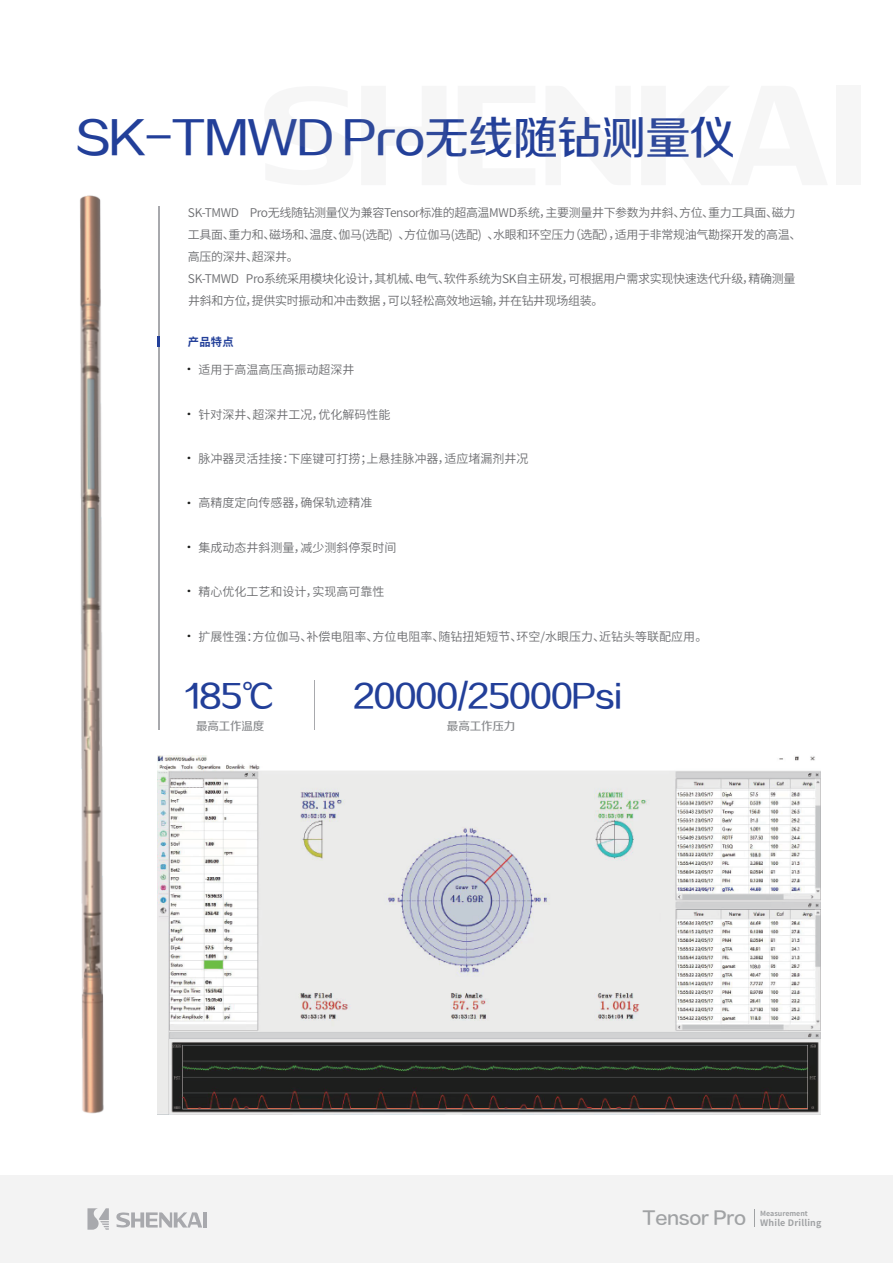
<style>
.page{position:relative;width:893px;height:1263px;background:#fff}
.page>*{position:absolute;margin:0;border:0;box-sizing:border-box;transform-origin:0 0}
.t1{font:45.15px "FZZZHUNHJW GB1 0";letter-spacing:-.02em;color:#223f99}
.t2{font:32.1px "FZZZHUNHJW GB1 0";letter-spacing:-.02em;color:#223f99}
.t3{font:12px/22.2px "Source Han Sans CN";letter-spacing:-.03em;color:#6c6d70}
.t4{font:12px "Source Han Sans CN";color:#6c6d70}
.t5{font:11.55px "FZZZHUNHJW GB1 0";letter-spacing:-.02em;color:#888a8d}
.t6{font:700 11.25px "Source Han Sans CN";color:#223f99}
.t7{font:700 8.85px "Source Han Sans CN";letter-spacing:.02em;color:#a0a2a4}
.t8{font:700 7.05px "Source Han Sans CN";color:#a0a2a4}
.s1{font-family:"FZDBSJW GB1 0";font-size:11.25px;color:#1d1e1d}
</style>
<div class="page">
<div style="left:0;top:1176px;width:893px;height:87px;background:#f3f3f3"></div>
<svg style="left:87px;top:1208px;width:22px;height:22px"></svg>
<hr style="left:203px;top:1212px;width:4px;height:15px;background:#a8a9ad">
<svg style="left:116px;top:1212px;width:86px;height:15px"></svg>
<div style="left:836px;top:86px;width:25px;height:99px;background:#f6f6f6"></div>
<img style="left:508px;top:756px;width:312px;height:359px">
<img style="left:80px;top:195px;width:428px;height:920px">
<h1 class="t1" style="left:77px;top:112px;width:660px">SK-TMWD Pro无线随钻测量仪</h1>
<p class="t3" style="left:188px;top:201px;width:615px">SK-TMWD Pro无线随钻测量仪为兼容Tensor标准的超高温MWD系统，主要测量井下参数为井斜、方位、重力工具面、磁力工具面、重力和、磁场和、温度、伽马(选配) 、方位伽马(选配) 、水眼和环空压力（选配），适用于非常规油气勘探开发的高温、高压的深井、超深井。<br>SK-TMWD Pro系统采用模块化设计，其机械、电气、软件系统为SK自主研发，可根据用户需求实现快速迭代升级，精确测量井斜和方位，提供实时振动和冲击数据 ，可以轻松高效地运输，并在钻井现场组装。</p>
<p class="t6" style="left:188px;top:336px;width:47px">产品特点</p>
<p class="t4" style="left:184px;top:363px;width:172px"><span class="s1">·</span> 适用于高温高压高振动超深井</p>
<p class="t4" style="left:184px;top:407px;width:208px"><span class="s1">·</span> 针对深井、超深井工况，优化解码性能</p>
<p class="t4" style="left:184px;top:452px;width:346px"><span class="s1">·</span> 脉冲器灵活挂接：下座键可打捞；上悬挂脉冲器，适应堵漏剂井况</p>
<p class="t4" style="left:184px;top:496px;width:190px"><span class="s1">·</span> 高精度定向传感器，确保轨迹精准</p>
<p class="t4" style="left:184px;top:541px;width:214px"><span class="s1">·</span> 集成动态井斜测量，减少测斜停泵时间</p>
<p class="t4" style="left:184px;top:585px;width:202px"><span class="s1">·</span> 精心优化工艺和设计，实现高可靠性</p>
<p class="t4" style="left:184px;top:629px;width:525px"><span class="s1">·</span> 扩展性强：方位伽马、补偿电阻率、方位电阻率、随钻扭矩短节、环空/水眼压力、近钻头等联配应用。</p>
<h2 class="t2" style="left:185px;top:678px;width:91px">185℃</h2>
<p class="t5" style="left:196px;top:719px;width:70px">最高工作温度</p>
<h2 class="t2" style="left:353px;top:678px;width:270px">20000/25000Psi</h2>
<p class="t5" style="left:447px;top:719px;width:70px">最高工作压力</p>
<p class="t8" style="left:760px;top:1209px;width:49px">Measurement</p>
<p class="t7" style="left:643px;top:1218px;width:180px"><sup>Tensor</sup> <sup>Pro</sup> While Drilling</p>
</div>
